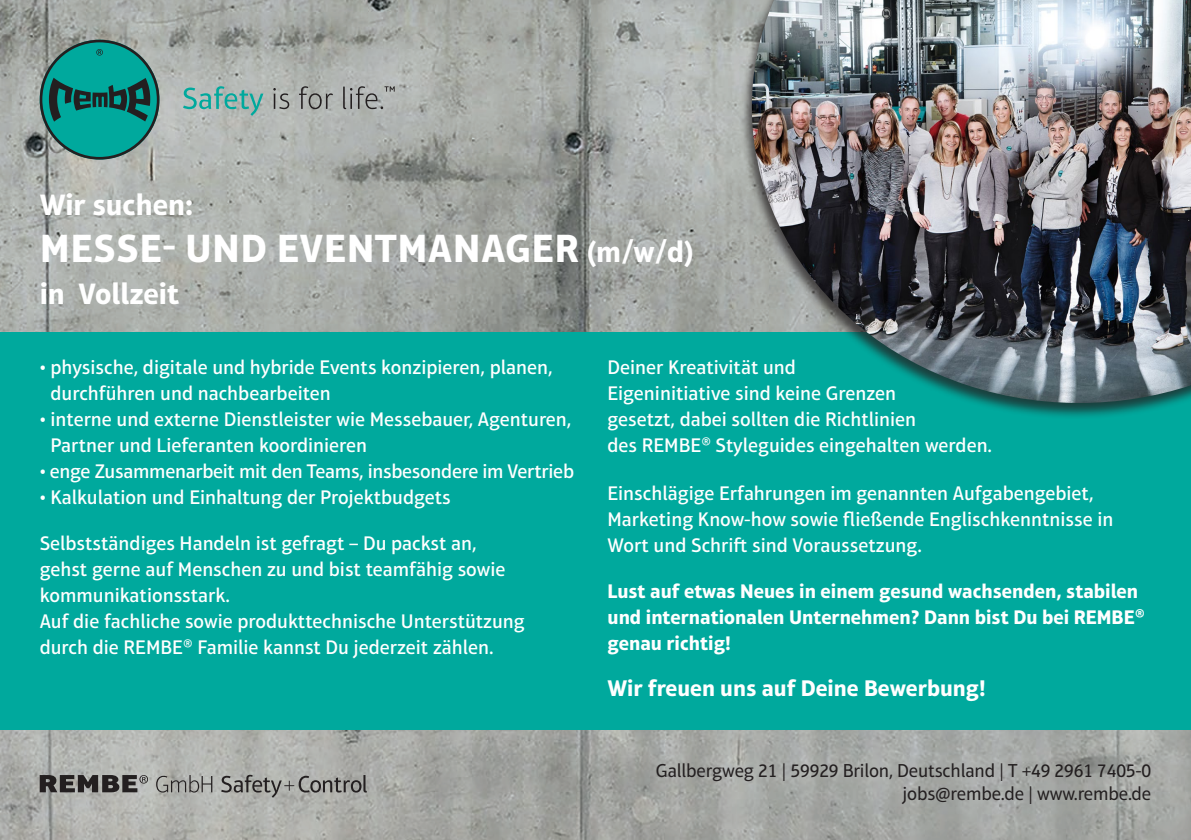
<style>
.page{position:relative;width:1191px;height:840px;background:#fff}
.page>*{position:absolute;margin:0;border:0;box-sizing:border-box;transform-origin:0 0}
.t1{font:700 40px "Aptifer Sans LT Pro";letter-spacing:.025em;color:#fff}
.t2{font:700 30px "Aptifer Sans LT Pro";color:#fff}
.t3{font:700 23px "Aptifer Sans LT Pro";color:#fff}
.t4{font:500 20px/26px "Aptifer Sans LT Pro";color:#fff}
.t5{font:700 20px/26px "Aptifer Sans LT Pro";color:#fff}
.Einf__Abs{font:19px "Aptifer Sans LT Pro";letter-spacing:-.01em;color:#231f20}
.s1{font-size:30px}
</style>
<div class="page">
<img style="left:0;top:0;width:739px;height:332px">
<svg style="left:0;top:729px;width:1191px;height:110px;background:#a5a8a5"></svg>
<div style="left:0;top:332px;width:1191px;height:397px;background:#00a99d"></div>
<div style="left:739px;top:0;width:452px;height:419px;background:#231f20;opacity:.75"></div>
<img style="left:752px;top:0;width:439px;height:403px">
<svg style="left:183px;top:86px;width:80px;height:30px;background:#8bb5b0"></svg>
<svg style="left:273px;top:88px;width:16px;height:21px"></svg>
<svg style="left:299px;top:86px;width:34px;height:23px"></svg>
<svg style="left:343px;top:86px;width:52px;height:23px"></svg>
<svg style="left:40px;top:40px;width:119px;height:119px;background:#278e86"></svg>
<svg style="left:156px;top:774px;width:56px;height:18px"></svg>
<svg style="left:221px;top:774px;width:146px;height:23px;background:#92928f"></svg>
<svg style="left:40px;top:774px;width:108px;height:17px;background:#5d5b5b"></svg>
<p class="t2" style="left:40px;top:187px;width:155px">Wir suchen:</p>
<p class="t1" style="left:40px;top:223px;width:656px">MESSE- UND EVENTMANAGER <span class="s1">(m/w/d)</span></p>
<p class="t2" style="left:40px;top:275px;width:141px">in Vollzeit</p>
<p class="t4" style="left:50px;top:354px;width:504px;text-indent:-11px">• physische, digitale und hybride Events konzipieren, planen, durchführen und nachbearbeiten</p>
<p class="t4" style="left:50px;top:406px;width:522px;text-indent:-11px">• interne und externe Dienstleister wie Messebauer, Agenturen,<br>Partner und Lieferanten koordinieren</p>
<p class="t4" style="left:40px;top:458px;width:536px">• enge Zusammenarbeit mit den Teams, insbesondere im Vertrieb</p>
<p class="t4" style="left:40px;top:484px;width:413px">• Kalkulation und Einhaltung der Projektbudgets</p>
<p class="t4" style="left:40px;top:530px;width:438px">Selbstständiges Handeln ist gefragt – Du packst an,</p>
<p class="t4" style="left:40px;top:556px;width:467px">gehst gerne auf Menschen zu und bist teamfähig sowie</p>
<p class="t4" style="left:40px;top:582px;width:486px">kommunikationsstark.<br>Auf die fachliche sowie produkttechnische Unterstützung durch die REMBE® Familie kannst Du jederzeit zählen.</p>
<p class="t4" style="left:607px;top:354px;width:386px">Deiner Kreativität und<br>Eigeninitiative sind keine Grenzen<br>gesetzt, dabei sollten die Richtlinien<br>des REMBE® Styleguides eingehalten werden.</p>
<p class="t4" style="left:607px;top:479px;width:507px">Einschlägige Erfahrungen im genannten Aufgabengebiet,<br>Marketing Know-how sowie fließende Englischkenntnisse in<br>Wort und Schrift sind Voraussetzung.</p>
<p class="t5" style="left:607px;top:577px;width:538px">Lust auf etwas Neues in einem gesund wachsenden, stabilen und internationalen Unternehmen? Dann bist Du bei REMBE® genau richtig!</p>
<p class="t3" style="left:607px;top:673px;width:380px">Wir freuen uns auf Deine Bewerbung!</p>
<p class="Einf__Abs" style="left:656px;top:759px;width:497px">Gallbergweg 21 | 59929 Brilon, Deutschland | T +49 2961 7405-0</p>
<p class="Einf__Abs" style="left:902px;top:782px;width:250px">jobs@rembe.de | www.rembe.de</p>
</div>
